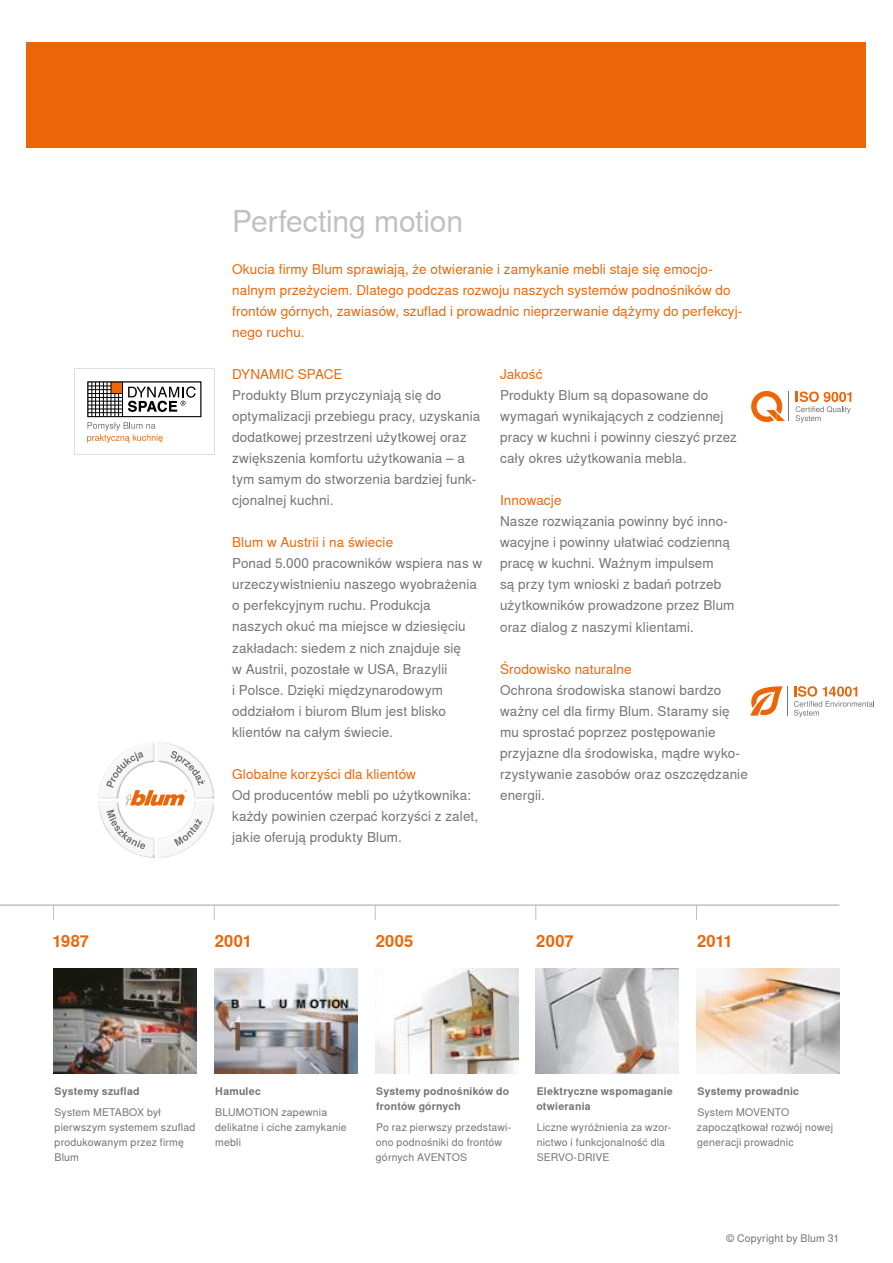
<style>
.page{position:relative;width:893px;height:1263px;background:#fff}
.page>*{position:absolute;margin:0;border:0;box-sizing:border-box;transform-origin:0 0}
.t1{font:30px "Nimbus Sans Global";letter-spacing:-.005em;color:#c1c0c0}
.t2{font:700 16.5px "Nimbus Sans Global";letter-spacing:.015em;color:#ec6608}
.t3{font:13.5px/21px "Nimbus Sans Global";letter-spacing:.01em;color:#757474}
.t4{font:13.5px/21px "Nimbus Sans Global";letter-spacing:.01em;color:#ec6608}
.t5{font:10.5px/15px "Nimbus Sans Global";letter-spacing:.02em;color:#757474}
.t6{font:700 10.5px/15px "Nimbus Sans Global";letter-spacing:.02em;color:#757474}
</style>
<div class="page">
<div style="left:27px;top:42px;width:839px;height:105px;background:#ec6608"></div>
<img style="left:375px;top:968px;width:143px;height:105px">
<img style="left:536px;top:968px;width:143px;height:105px">
<img style="left:214px;top:968px;width:143px;height:105px">
<img style="left:54px;top:968px;width:142px;height:105px">
<img style="left:696px;top:968px;width:143px;height:105px">
<svg style="left:74px;top:368px;width:140px;height:87px"></svg>
<svg style="left:98px;top:742px;width:116px;height:116px"></svg>
<svg style="left:796px;top:391px;width:55px;height:32px"></svg>
<svg style="left:751px;top:391px;width:38px;height:31px"></svg>
<hr style="left:787px;top:686px;width:1px;height:30px;background:#757474">
<svg style="left:794px;top:686px;width:80px;height:31px"></svg>
<svg style="left:750px;top:686px;width:33px;height:30px"></svg>
<svg style="left:696px;top:906px;width:1px;height:14px"></svg>
<hr style="left:0;top:904px;width:839px;height:2px;background:#c1c0c0">
<svg style="left:53px;top:906px;width:1px;height:14px"></svg>
<svg style="left:214px;top:906px;width:1px;height:14px"></svg>
<svg style="left:375px;top:906px;width:1px;height:14px"></svg>
<svg style="left:535px;top:906px;width:1px;height:14px"></svg>
<h1 class="t1" style="left:232px;top:204px;width:232px">Perfecting motion</h1>
<p class="t4" style="left:232px;top:258px;width:512px">Okucia firmy Blum sprawiają, że otwieranie i zamykanie mebli staje się emocjo&shy;nalnym przeżyciem. Dlatego podczas rozwoju naszych systemów podnośników do frontów górnych, zawiasów, szuflad i prowadnic nieprzerwanie dążymy do perfekcyj&shy;nego ruchu.</p>
<p class="t4" style="left:232px;top:364px;width:112px">DYNAMIC SPACE</p>
<p class="t3" style="left:232px;top:385px;width:250px">Produkty Blum przyczyniają się do optymalizacji przebiegu pracy, uzyskania dodatkowej przestrzeni użytkowej oraz zwiększenia komfortu użytkowania – a tym samym do stworzenia bardziej funk&shy;cjonalnej kuchni.</p>
<p class="t4" style="left:232px;top:532px;width:163px">Blum w Austrii i na świecie</p>
<p class="t3" style="left:232px;top:553px;width:252px">Ponad 5.000 pracowników wspiera nas w urzeczywistnieniu naszego wyobrażenia o perfekcyjnym ruchu. Produkcja naszych okuć ma miejsce w dziesięciu zakładach: siedem z nich znajduje się<br>w Austrii, pozostałe w USA, Brazylii<br>i Polsce. Dzięki międzynarodowym oddziałom i biurom Blum jest blisko klientów na całym świecie.</p>
<p class="t4" style="left:232px;top:764px;width:185px">Globalne korzyści dla klientów</p>
<p class="t3" style="left:232px;top:785px;width:248px">Od producentów mebli po użytkownika: każdy powinien czerpać korzyści z zalet, jakie oferują produkty Blum.</p>
<p class="t4" style="left:500px;top:364px;width:44px">Jakość</p>
<p class="t3" style="left:500px;top:385px;width:238px">Produkty Blum są dopasowane do wymagań wynikających z codziennej pracy w kuchni i powinny cieszyć przez cały okres użytkowania mebla.</p>
<p class="t4" style="left:500px;top:490px;width:63px">Innowacje</p>
<p class="t3" style="left:500px;top:511px;width:236px">Nasze rozwiązania powinny być inno&shy;wacyjne i powinny ułatwiać codzienną pracę w kuchni. Ważnym impulsem<br>są przy tym wnioski z badań potrzeb użytkowników prowadzone przez Blum oraz dialog z naszymi klientami.</p>
<p class="t4" style="left:500px;top:658px;width:133px">Środowisko naturalne</p>
<p class="t3" style="left:500px;top:679px;width:249px">Ochrona środowiska stanowi bardzo ważny cel dla firmy Blum. Staramy się mu sprostać poprzez postępowanie przyjazne dla środowiska, mądre wyko&shy;rzystywanie zasobów oraz oszczędzanie energii.</p>
<p class="t2" style="left:53px;top:932px;width:38px">1987</p>
<p class="t2" style="left:215px;top:932px;width:39px">2001</p>
<p class="t2" style="left:376px;top:932px;width:39px">2005</p>
<p class="t2" style="left:536px;top:932px;width:39px">2007</p>
<p class="t2" style="left:697px;top:932px;width:37px">2011</p>
<p class="t6" style="left:55px;top:1083px;width:86px">Systemy szuflad</p>
<p class="t5" style="left:54px;top:1104px;width:142px">System METABOX był pierwszym systemem szuflad produkowanym przez firmę<br>Blum</p>
<p class="t6" style="left:215px;top:1083px;width:47px">Hamulec</p>
<p class="t6" style="left:376px;top:1083px;width:135px">Systemy podnośników do frontów górnych</p>
<p class="t6" style="left:537px;top:1083px;width:138px">Elektryczne wspomaganie</p>
<p class="t6" style="left:698px;top:1083px;width:103px">Systemy prowadnic</p>
<p class="t6" style="left:536px;top:1098px;width:56px">otwierania</p>
<p class="t5" style="left:697px;top:1104px;width:138px">System MOVENTO zapoczątkował rozwój nowej generacji prowadnic</p>
<p class="t5" style="left:215px;top:1104px;width:133px">BLUMOTION zapewnia delikatne i ciche zamykanie mebli</p>
<p class="t5" style="left:376px;top:1119px;width:137px">Po raz pierwszy przedstawi&shy;ono podnośniki do frontów górnych AVENTOS</p>
<p class="t5" style="left:537px;top:1120px;width:136px">Liczne wyróżnienia za wzor&shy;nictwo i funkcjonalność dla<br>SERVO-DRIVE</p>
<p class="t5" style="left:726px;top:1231px;width:115px">© Copyright by Blum 31</p>
</div>
